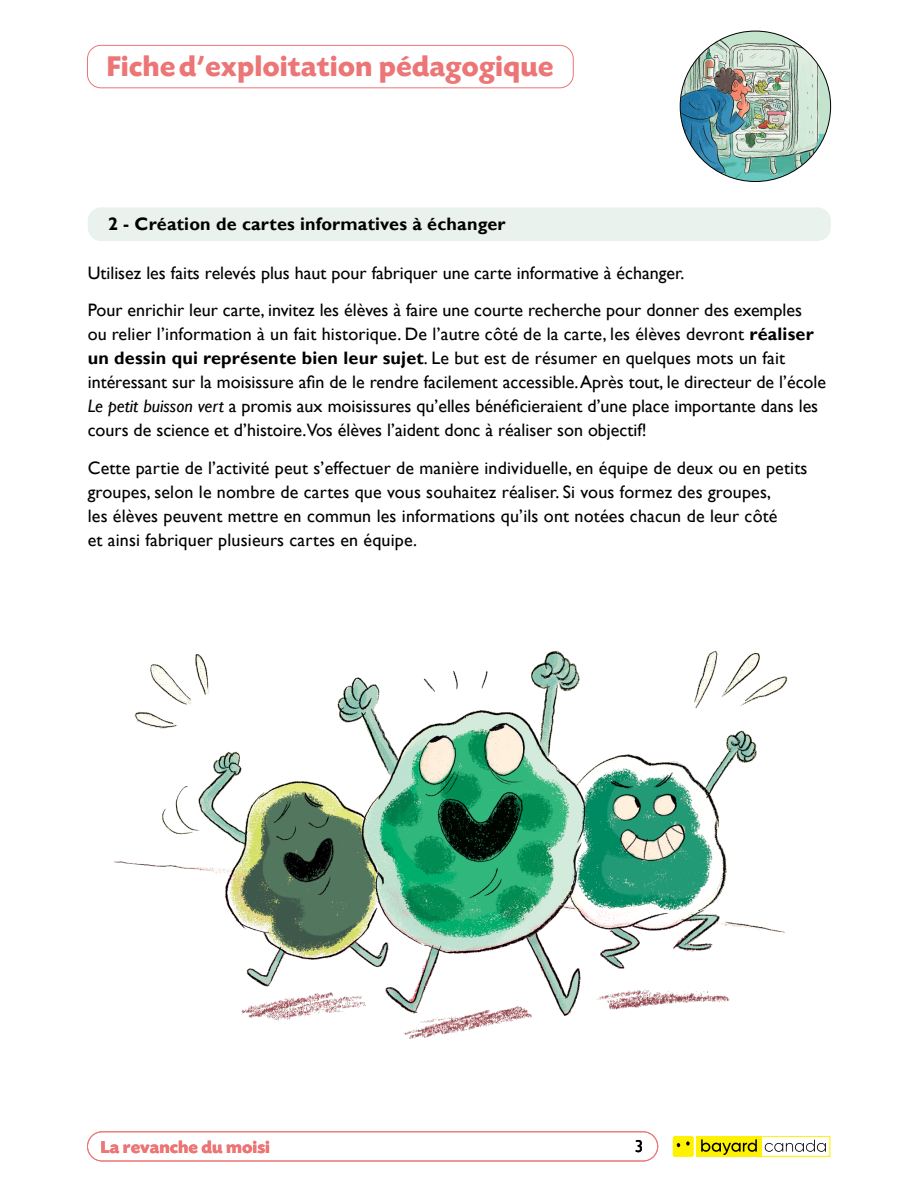
<style>
.page{position:relative;width:918px;height:1188px;background:#fff}
.page>*{position:absolute;margin:0;border:0;box-sizing:border-box;transform-origin:0 0}
.t1{font:700 30px "Today SB";color:#ec7576}
.t2{font:18px/24px "Gill Sans";color:#000}
.t3{font:700 18px "Gill Sans";letter-spacing:.01em;color:#000}
.t4{font:700 18px "Today SB";color:#ec7576}
.t5{font:17.1px "Gill Sans";color:#000}
.s1{font-weight:700}
.s2{font-style:italic}
</style>
<div class="page">
<img style="left:114px;top:650px;width:674px;height:389px">
<img style="left:680px;top:31px;width:151px;height:151px;border-radius:75px">
<div style="left:87px;top:45px;width:486px;height:43px;border:1px solid #ec7576;border-radius:14px"></div>
<div style="left:88px;top:207px;width:743px;height:34px;background:#e9f2ed;border-radius:14px"></div>
<div style="left:87px;top:1132px;width:571px;height:29px;border:1px solid #ec7576;border-radius:15px"></div>
<svg style="left:696px;top:1136px;width:134px;height:21px"></svg>
<div style="left:673px;top:1136px;width:21px;height:21px;background:#fff200;border-radius:2px"></div>
<svg style="left:686px;top:1141px;width:4px;height:5px"></svg>
<svg style="left:677px;top:1143px;width:3px;height:4px"></svg>
<h1 class="t1" style="left:106px;top:50px;width:449px">Fiche d’exploitation pédagogique</h1>
<p class="t3" style="left:108px;top:214px;width:399px">2 - Création de cartes informatives à échanger</p>
<p class="t2" style="left:88px;top:254px;width:716px;line-height:37.5px">Utilisez les faits relevés plus haut pour fabriquer une carte informative à échanger.<br>Pour enrichir leur carte, invitez les élèves à faire une courte recherche pour donner des exemples</p>
<p class="t2" style="left:88px;top:322px;width:740px">ou relier l’information à un fait historique. De l’autre côté de la carte, les élèves devront <span class="s1">réaliser un dessin qui représente bien leur sujet</span>. Le but est de résumer en quelques mots un fait intéressant sur la moisissure afin de le rendre facilement accessible. Après tout, le directeur de l’école <span class="s2">Le petit buisson vert</span> a promis aux moisissures qu’elles bénéficieraient d’une place importante dans les cours de science et d’histoire.Vos élèves l’aident donc à réaliser son objectif!</p>
<p class="t2" style="left:88px;top:456px;width:721px">Cette partie de l’activité peut s’effectuer de manière individuelle, en équipe de deux ou en petits groupes, selon le nombre de cartes que vous souhaitez réaliser. Si vous formez des groupes,<br>les élèves peuvent mettre en commun les informations qu’ils ont notées chacun de leur côté<br>et ainsi fabriquer plusieurs cartes en équipe.</p>
<p class="t4" style="left:100px;top:1137px;width:171px">La revanche du moisi</p>
<p class="t5" style="left:635px;top:1136px;width:10px">3</p>
</div>
